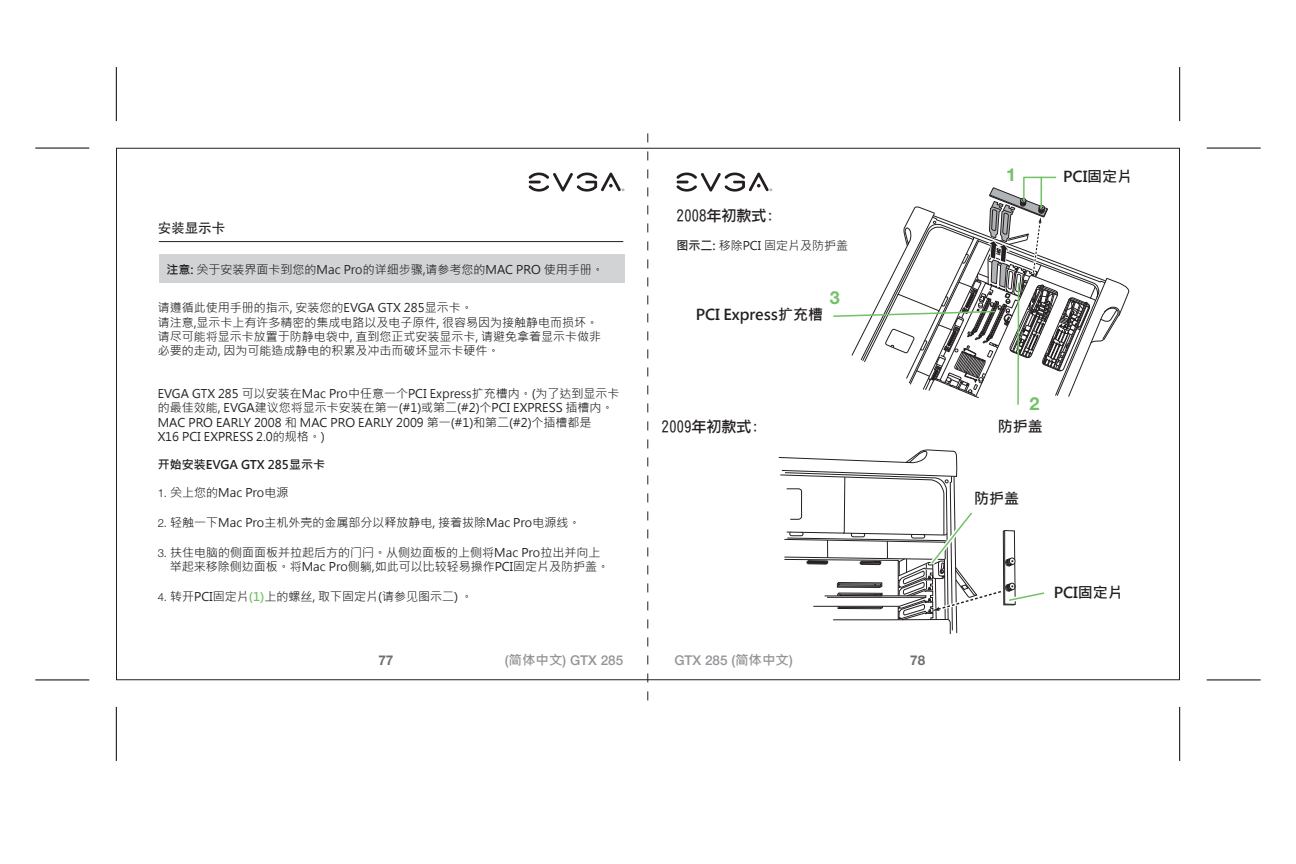
<style>
.page{position:relative;width:1296px;height:864px;background:#fff}
.page>*{position:absolute;margin:0;border:0;box-sizing:border-box;transform-origin:0 0}
.t1{font:700 18px "Helvetica Neue";color:#73c167}
.t2{font:700 15px "Microsoft Jheng Hei";color:#231f20}
.t3{font:15px "DF Li Hei Md WIN BF";color:#231f20}
.t4{font:500 13.5px "Helvetica Neue";color:#939598}
.t5{font:13.5px "Adobe Heiti Std";color:#231f20}
.t6{font:700 13.5px "Helvetica Neue";color:#6d6e71}
.t7{font:12px/14.4px "Microsoft Jheng Hei";color:#231f20}
.t8{font:700 12px "Microsoft Jheng Hei";color:#231f20}
.s1{font-weight:700}
.s2{font-family:"Helvetica Neue";font-weight:300;font-size:11.25px}
.s3{font-weight:700;color:#73c167}
.s4{font-family:"Microsoft Jheng Hei";font-weight:700}
</style>
<div class="page">
<div style="left:159px;top:254px;width:465px;height:29px;background:#d1d3d4"></div>
<svg style="left:529px;top:173px;width:95px;height:19px"></svg>
<hr style="left:159px;top:241px;width:464px;height:1px;background:#231f20">
<svg style="left:677px;top:173px;width:95px;height:19px"></svg>
<svg style="left:833px;top:176px;width:296px;height:229px"></svg>
<svg style="left:778px;top:449px;width:267px;height:185px"></svg>
<svg style="left:648px;top:133px;width:1px;height:568px"></svg>
<hr style="left:116px;top:67px;width:1px;height:54px;background:#000">
<hr style="left:35px;top:148px;width:54px;height:1px;background:#000">
<hr style="left:35px;top:680px;width:54px;height:1px;background:#000">
<hr style="left:116px;top:707px;width:1px;height:54px;background:#000">
<hr style="left:1179px;top:67px;width:1px;height:54px;background:#000">
<hr style="left:1207px;top:148px;width:54px;height:1px;background:#000">
<hr style="left:1207px;top:680px;width:54px;height:1px;background:#000">
<hr style="left:1179px;top:707px;width:1px;height:54px;background:#000">
<p class="t5" style="left:158px;top:220px;width:69px">安装显示卡</p>
<p class="t7" style="left:167px;top:262px;width:439px"><span class="s1">注意:</span> 关于安装界面卡到您的Mac Pro的详细步骤,请参考您的MAC PRO 使用手册。</p>
<p class="t7" style="left:158px;top:301px;width:445px">请遵循此使用手册的指示, 安装您的EVGA GTX 285显示卡。<br>请注意,显示卡上有许多精密的集成电路以及电子原件, 很容易因为接触静电而损坏。请尽可能将显示卡放置于防静电袋中, 直到您正式安装显示卡, 请避免拿着显示卡做非必要的走动, 因为可能造成静电的积累及冲击而破坏显示卡硬件。</p>
<p class="t7" style="left:158px;top:386px;width:463px">EVGA GTX 285 可以安装在Mac Pro中任意一个PCI Express扩充槽内。(为了达到显示卡的最佳效能, EVGA建议您将显示卡安装在第一(#1)或第二(#2)个PCI EXPRESS 插槽内。MAC PRO EARLY 2008 和 MAC PRO EARLY 2009 第一(#1)和第二(#2)个插槽都是<br>X16 PCI EXPRESS 2.0的规格。)</p>
<p class="t8" style="left:158px;top:457px;width:169px">开始安装EVGA GTX 285显示卡</p>
<p class="t7" style="left:158px;top:485px;width:132px"><span class="s2">1.</span> 关上您的Mac Pro电源</p>
<p class="t7" style="left:158px;top:515px;width:424px"><span class="s2">2.</span> 轻触一下Mac Pro主机外壳的金属部分以释放静电, 接着拔除Mac Pro电源线。</p>
<p class="t7" style="left:170px;top:545px;width:441px;text-indent:-12px"><span class="s2">3.</span> 扶住电脑的侧面面板并拉起后方的门闩。从侧边面板的上侧将Mac Pro拉出并向上举起来移除侧边面板。将Mac Pro侧躺,如此可以比较轻易操作PCI固定片及防护盖。</p>
<p class="t7" style="left:158px;top:590px;width:317px"><span class="s2">4.</span> 转开PCI固定片<span class="s3">(1)</span>上的螺丝, 取下固定片(请参见图示二) 。</p>
<p class="t3" style="left:677px;top:208px;width:99px">2008年初款式:</p>
<p class="t7" style="left:677px;top:239px;width:173px"><span class="s1">图示二:</span> 移除PCI 固定片及防护盖</p>
<p class="t1" style="left:830px;top:286px;width:12px">3</p>
<p class="t2" style="left:696px;top:305px;width:129px">PCI Express扩充槽</p>
<p class="t3" style="left:662px;top:419px;width:99px">2009年初款式:</p>
<p class="t6" style="left:378px;top:652px;width:17px">77</p>
<p class="t4" style="left:505px;top:653px;width:120px">(<span class="s4">简体中文</span>) GTX 285</p>
<p class="t4" style="left:674px;top:653px;width:120px">GTX 285 (<span class="s4">简体中文</span>)</p>
<p class="t1" style="left:1006px;top:164px;width:12px">1</p>
<p class="t2" style="left:1063px;top:167px;width:71px">PCI固定片</p>
<p class="t6" style="left:910px;top:652px;width:17px">78</p>
<p class="t1" style="left:1029px;top:392px;width:12px">2</p>
<p class="t2" style="left:998px;top:417px;width:46px">防护盖</p>
<p class="t2" style="left:974px;top:489px;width:46px">防护盖</p>
<p class="t2" style="left:1054px;top:583px;width:71px">PCI固定片</p>
</div>
